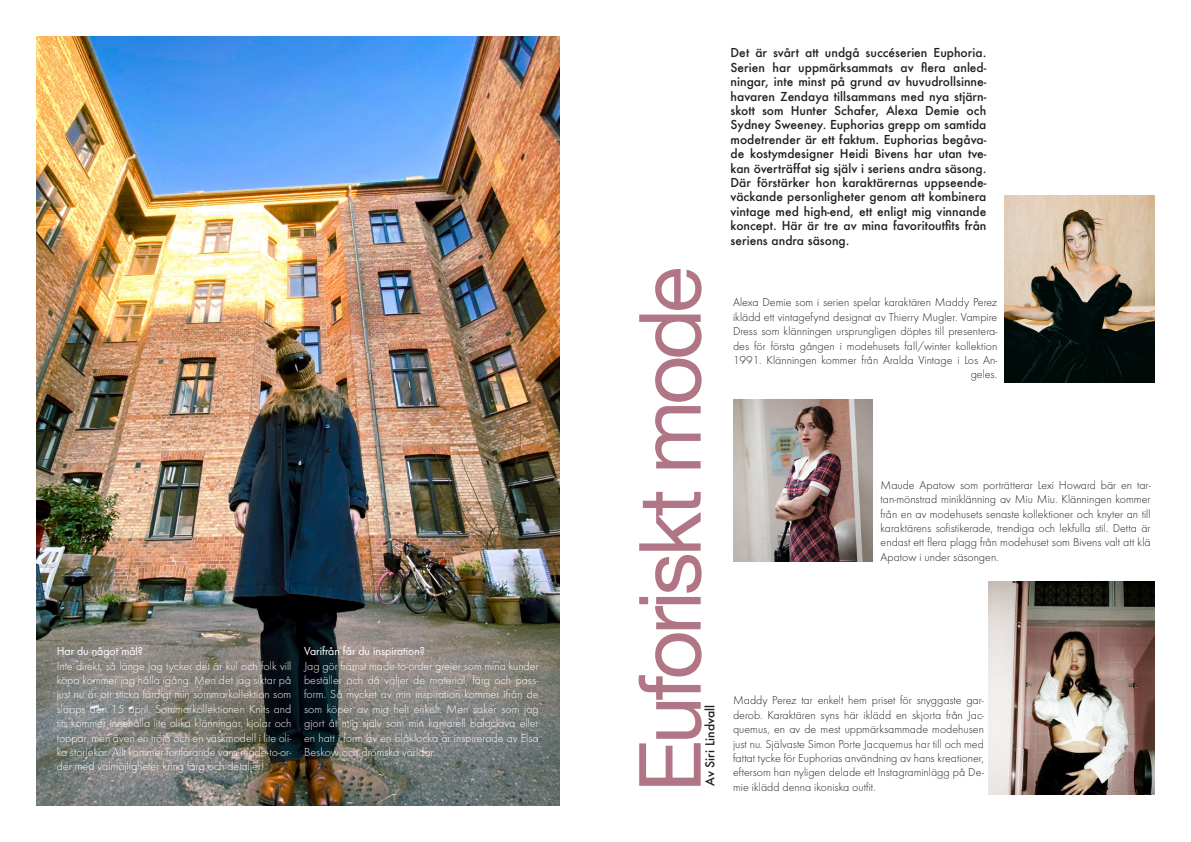
<style>
.page{position:relative;width:1191px;height:842px;background:#fff}
.page>*{position:absolute;margin:0;border:0;box-sizing:border-box;transform-origin:0 0}
.t1{font:86px "Helvetica Neue";letter-spacing:-.05em;color:#b07686}
.t2{font:300 12px/14.4px "Futura";color:#231f20;text-align:justify}
.t3{font:300 12px/14.4px "Futura";color:#fff;text-align:justify}
.t4{font:500 12px/14.4px "Futura";color:#231f20;text-align:justify}
.t5{font:12px "Futura Boo";color:#fff}
</style>
<div class="page">
<img style="left:36px;top:36px;width:523px;height:770px">
<img style="left:1004px;top:196px;width:151px;height:187px">
<img style="left:733px;top:399px;width:139px;height:163px">
<img style="left:989px;top:581px;width:166px;height:214px">
<p class="t5" style="left:57px;top:643px;width:88px">Har du något mål?</p>
<p class="t3" style="left:57px;top:658px;width:236px">Inte direkt, så länge jag tycker det är kul och folk vill köpa kommer jag hålla igång. Men det jag siktar på just nu är att sticka färdigt min sommarkollektion som släpps den 15 april. Sommarkollektionen Knits and tits kommer innehålla lite olika klänningar, kjolar och toppar, men även en tröja och en väskmodell i lite oli&shy;ka storlekar. Allt kommer fortfarande vara made-to-or&shy;der med valmöjligheter kring färg och detaljer!</p>
<p class="t5" style="left:304px;top:643px;width:122px">Varifrån får du inspiration?</p>
<p class="t3" style="left:304px;top:658px;width:236px">Jag gör främst made-to-order grejer som mina kunder beställer och då väljer de material, färg och pass&shy;form. Så mycket av min inspiration kommer ifrån de som köper av mig helt enkelt. Men saker som jag gjort åt mig själv som min kantarell balaclava eller en hatt i form av en blåklocka är inspirerade av Elsa Beskow och drömska världar.</p>
<p class="t1" style="left:608px;top:792px;width:527px;rotate:-90deg">Euforiskt mode</p>
<p class="t4" style="left:703px;top:786px;width:82px;rotate:-90deg">Av Siri Lindvall</p>
<p class="t4" style="left:730px;top:46px;width:257px">Det är svårt att undgå succéserien Euphoria.<br>Serien har uppmärksammats av flera anled&shy;ningar, inte minst på grund av huvudrollsinne&shy;havaren Zendaya tillsammans med nya stjärn&shy;skott som Hunter Schafer, Alexa Demie och Sydney Sweeney. Euphorias grepp om samtida modetrender är ett faktum. Euphorias begåva&shy;de kostymdesigner Heidi Bivens har utan tve&shy;kan överträffat sig själv i seriens andra säsong.<br>Där förstärker hon karaktärernas uppseende&shy;väckande personligheter genom att kombinera vintage med high-end, ett enligt mig vinnande koncept. Här är tre av mina favoritoutfits från seriens andra säsong.</p>
<p class="t2" style="left:733px;top:295px;width:266px;text-align:right">Alexa Demie som i serien spelar karaktären Maddy Perez iklädd ett vintagefynd designat av Thierry Mugler. Vampire Dress som klänningen ursprungligen döptes till presentera&shy;des för första gången i modehusets fall/winter kollektion 1991. Klänningen kommer från Aralda Vintage i Los An&shy;geles.</p>
<p class="t2" style="left:880px;top:477px;width:272px">Maude Apatow som porträtterar Lexi Howard bär en tar&shy;tan-mönstrad miniklänning av Miu Miu. Klänningen kommer från en av modehusets senaste kollektioner och knyter an till karaktärens sofistikerade, trendiga och lekfulla stil. Detta är endast ett flera plagg från modehuset som Bivens valt att klä Apatow i under säsongen.</p>
<p class="t2" style="left:733px;top:693px;width:252px">Maddy Perez tar enkelt hem priset för snyggaste gar&shy;derob. Karaktären syns här iklädd en skjorta från Jac&shy;quemus, en av de mest uppmärksammade modehusen just nu. Självaste Simon Porte Jacquemus har till och med fattat tycke för Euphorias användning av hans kreationer, eftersom han nyligen delade ett Instagraminlägg på De&shy;mie iklädd denna ikoniska outfit.</p>
</div>
